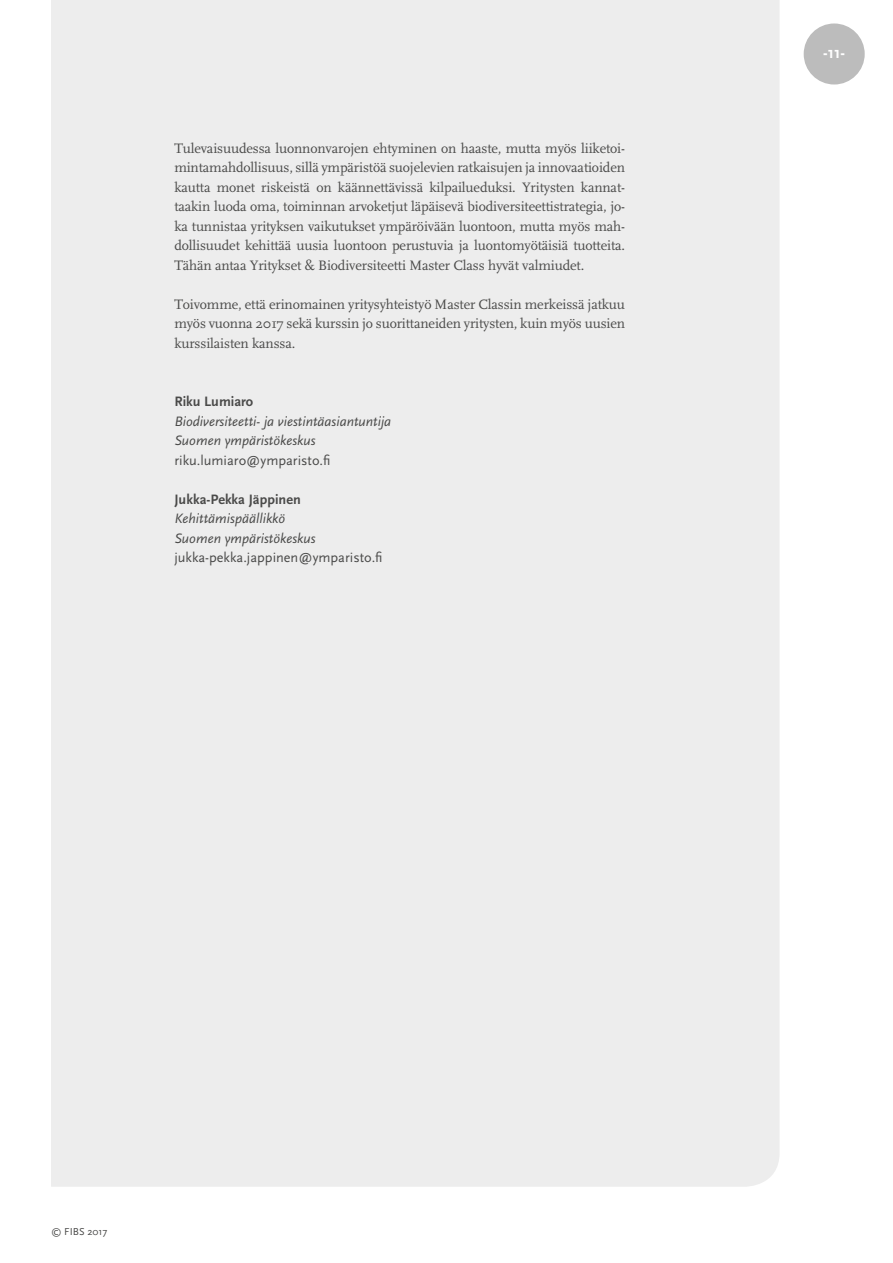
<style>
.page{position:relative;width:893px;height:1263px;background:#fff}
.page>*{position:absolute;margin:0;border:0;box-sizing:border-box;transform-origin:0 0}
.t1{font:700 16.5px "Scala Sans";color:#fff}
.t2{font:14.25px/19.5px "FF Scala";letter-spacing:-.01em;color:#4a4a49;text-align:justify}
.t3{font:italic 14.25px/19.5px "Scala Sans";color:#4a4a49}
.t4{font:14.25px "Scala Sans";color:#4a4a49}
.t5{font:700 14.25px "Scala Sans";color:#4a4a49}
.t6{font:10.5px "Scala Sans";color:#4a4a49}
</style>
<div class="page">
<div style="left:804px;top:23px;width:61px;height:62px;background:#bcbcbc;border-radius:50%"></div>
<div style="left:51px;top:0;width:729px;height:1187px;background:#ededed"></div>
<p class="t2" style="left:174px;top:139px;width:452px">Tulevaisuudessa luonnonvarojen ehtyminen on haaste, mutta myös liiketoi&shy;mintamahdollisuus, sillä ympäristöä suojelevien ratkaisujen ja innovaatioiden kautta monet riskeistä on käännettävissä kilpailueduksi. Yritysten kannat&shy;taakin luoda oma, toiminnan arvoketjut läpäisevä biodiversiteettistrategia, jo&shy;ka tunnistaa yrityksen vaikutukset ympäröivään luontoon, mutta myös mah&shy;dollisuudet kehittää uusia luontoon perustuvia ja luontomyötäisiä tuotteita.<br>Tähän antaa Yritykset &amp; Biodiversiteetti Master Class hyvät valmiudet.</p>
<p class="t2" style="left:174px;top:295px;width:452px">Toivomme, että erinomainen yritysyhteistyö Master Classin merkeissä jatkuu myös vuonna 2017 sekä kurssin jo suorittaneiden yritysten, kuin myös uusien kurssilaisten kanssa.</p>
<p class="t5" style="left:174px;top:394px;width:80px">Riku Lumiaro</p>
<p class="t3" style="left:174px;top:412px;width:218px">Biodiversiteetti- ja viestintäasiantuntija<br>Suomen ympäristökeskus</p>
<p class="t4" style="left:174px;top:452px;width:157px">riku.lumiaro@ymparisto.fi</p>
<p class="t5" style="left:174px;top:491px;width:128px">Jukka-Pekka Jäppinen</p>
<p class="t3" style="left:174px;top:509px;width:143px">Kehittämispäällikkö<br>Suomen ympäristökeskus</p>
<p class="t4" style="left:174px;top:550px;width:210px">jukka-pekka.jappinen@ymparisto.fi</p>
<p class="t1" style="left:823px;top:44px;width:23px">-11-</p>
<p class="t6" style="left:51px;top:1225px;width:58px">© FIBS 2017</p>
</div>
